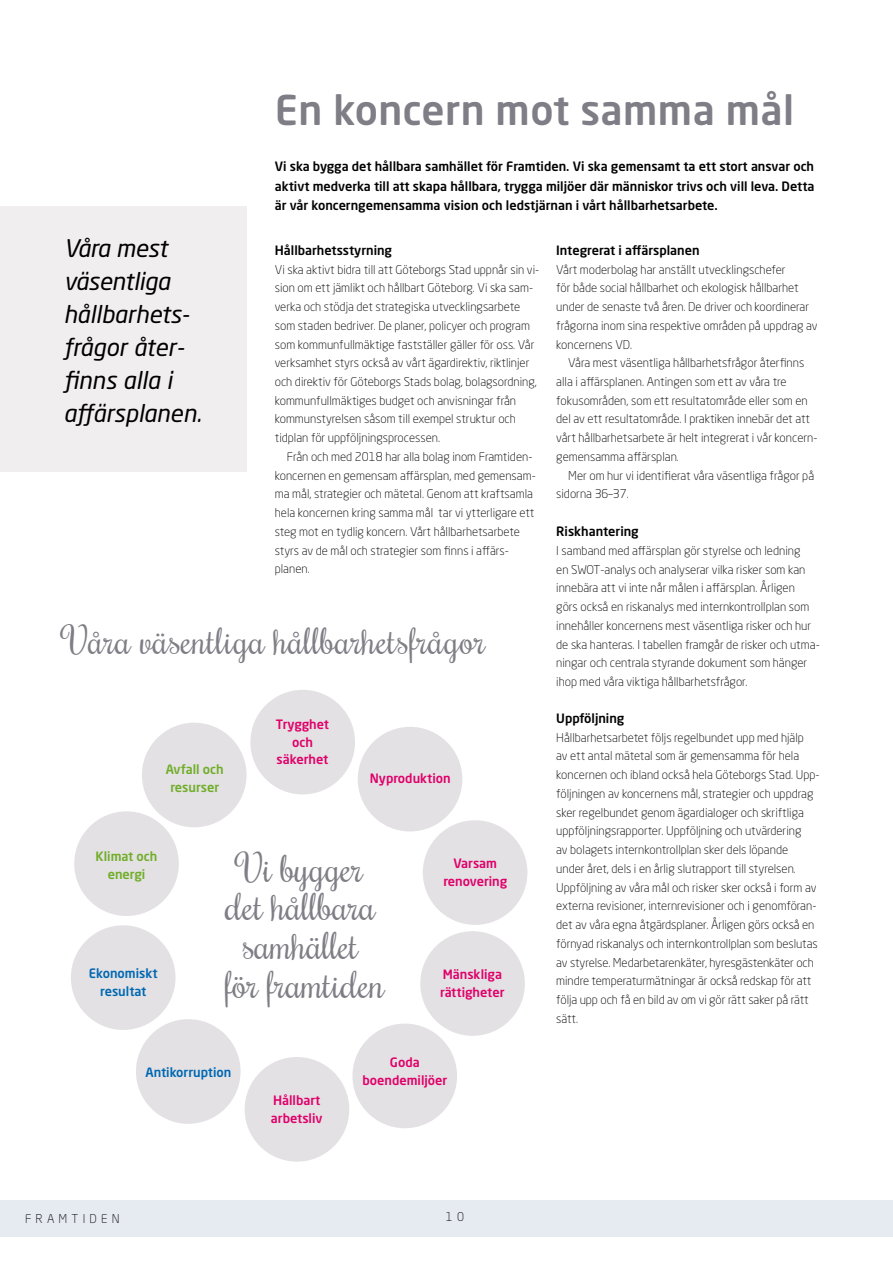
<style>
.page{position:relative;width:893px;height:1263px;background:#fff}
.page>*{position:absolute;margin:0;border:0;box-sizing:border-box;transform-origin:0 0}
.t1{font:500 40.5px "Neo Sans Pro";letter-spacing:.01em;color:#7f7d85}
.t2{font:37.5px/38.7px "Rochester";color:#7f7d85;text-align:center}
.t3{font:36.6px "Rochester";letter-spacing:.01em;color:#7f7d85}
.t4{font:italic 24px/33px "Neo Sans Pro";color:#000}
.t5{font:500 12.75px/19.5px "Neo Sans Pro";color:#020203;text-align:justify}
.t6{font:500 12.75px/17.9px "Neo Sans Pro";color:#e00069;text-align:center}
.t7{font:500 12.75px/17.9px "Neo Sans Pro";color:#0068b2;text-align:center}
.t8{font:500 12.75px/17.9px "Neo Sans Pro";color:#70ad28;text-align:center}
.t9{font:300 12px/18.8px "Neo Sans Pro";color:#020203}
.t10{font:300 12px "Neo Sans Pro";letter-spacing:.35em;color:#020203}
</style>
<div class="page">
<div style="left:0;top:206px;width:247px;height:266px;background:#f0eeee"></div>
<div style="left:250px;top:690px;width:105px;height:104px;background:#e3e1e4;border-radius:50%"></div>
<div style="left:358px;top:727px;width:104px;height:104px;background:#e3e1e4;border-radius:50%"></div>
<div style="left:423px;top:820px;width:104px;height:105px;background:#e3e1e4;border-radius:50%"></div>
<div style="left:420px;top:931px;width:105px;height:105px;background:#e3e1e4;border-radius:50%"></div>
<div style="left:352px;top:1023px;width:105px;height:105px;background:#e3e1e4;border-radius:50%"></div>
<div style="left:245px;top:1057px;width:104px;height:104px;background:#e3e1e4;border-radius:50%"></div>
<div style="left:136px;top:1019px;width:105px;height:105px;background:#e3e1e4;border-radius:50%"></div>
<div style="left:71px;top:925px;width:104px;height:105px;background:#e3e1e4;border-radius:50%"></div>
<svg style="left:74px;top:811px;width:105px;height:105px"></svg>
<div style="left:142px;top:723px;width:105px;height:104px;background:#e3e1e4;border-radius:50%"></div>
<div style="left:0;top:1200px;width:893px;height:37px;background:#e0e7ef"></div>
<h1 class="t1" style="left:275px;top:84px;width:521px">En koncern mot samma mål</h1>
<p class="t5" style="left:275px;top:157px;width:541px">Vi ska bygga det hållbara samhället för Framtiden. Vi ska gemensamt ta ett stort ansvar och aktivt medverka till att skapa hållbara, trygga miljöer där människor trivs och vill leva. Detta är vår koncerngemensamma vision och ledstjärnan i vårt hållbarhetsarbete.</p>
<h3 class="t4" style="left:64px;top:231px;width:139px">Våra mest väsentliga hållbarhets&shy;frågor åter&shy;finns alla i affärsplanen.</h3>
<p class="t5" style="left:275px;top:240px;width:119px">Hållbarhetsstyrning</p>
<p class="t9" style="left:275px;top:260px;width:266px">Vi ska aktivt bidra till att Göteborgs Stad uppnår sin vi&shy;sion om ett jämlikt och hållbart Göteborg. Vi ska sam&shy;verka och stödja det strategiska utvecklingsarbete som staden bedriver. De planer, policyer och program som kommunfullmäktige fastställer gäller för oss. Vår verksamhet styrs också av vårt ägardirektiv, riktlinjer och direktiv för Göteborgs Stads bolag, bolagsordning, kommunfullmäktiges budget och anvisningar från kommunstyrelsen såsom till exempel struktur och tidplan för uppföljningsprocessen.</p>
<p class="t9" style="left:275px;top:447px;width:262px;text-indent:12px">Från och med 2018 har alla bolag inom Framtiden&shy;koncernen en gemensam affärsplan, med gemensam&shy;ma mål, strategier och mätetal. Genom att kraftsamla hela koncernen kring samma mål tar vi ytterligare ett steg mot en tydlig koncern. Vårt hållbarhetsarbete styrs av de mål och strategier som finns i affärs&shy;planen.</p>
<h3 class="t3" style="left:64px;top:617px;width:423px">Våra väsentliga hållbarhetsfrågor</h3>
<p class="t8" style="left:166px;top:760px;width:59px">Avfall och resurser</p>
<p class="t6" style="left:276px;top:715px;width:55px">Trygghet och säkerhet</p>
<p class="t6" style="left:370px;top:769px;width:82px">Nyproduktion</p>
<p class="t8" style="left:96px;top:847px;width:63px">Klimat och energi</p>
<p class="t7" style="left:89px;top:964px;width:70px">Ekonomiskt resultat</p>
<h2 class="t2" style="left:225px;top:848px;width:161px">Vi bygger det hållbara samhället<br>för framtiden</h2>
<p class="t6" style="left:443px;top:854px;width:65px">Varsam renovering</p>
<p class="t6" style="left:440px;top:965px;width:66px;text-align:left">Mänskliga rättigheter</p>
<p class="t7" style="left:146px;top:1063px;width:87px">Antikorruption</p>
<p class="t6" style="left:271px;top:1091px;width:53px;text-align:left">Hållbart arbetsliv</p>
<p class="t6" style="left:362px;top:1053px;width:87px">Goda boendemiljöer</p>
<p class="t5" style="left:556px;top:240px;width:145px">Integrerat i affärsplanen</p>
<p class="t9" style="left:556px;top:260px;width:263px">Vårt moderbolag har anställt utvecklingschefer<br>för både social hållbarhet och ekologisk hållbarhet under de senaste två åren. De driver och koordinerar frågorna inom sina respektive områden på uppdrag av koncernens VD.</p>
<p class="t9" style="left:556px;top:353px;width:262px;text-indent:12px">Våra mest väsentliga hållbarhetsfrågor återfinns alla i affärsplanen. Antingen som ett av våra tre fokusområden, som ett resultatområde eller som en del av ett resultatområde. I praktiken innebär det att vårt hållbarhetsarbete är helt integrerat i vår koncern&shy;gemensamma affärsplan.</p>
<p class="t9" style="left:556px;top:466px;width:259px;text-indent:12px">Mer om hur vi identifierat våra väsentliga frågor på sidorna 36–37.</p>
<p class="t5" style="left:556px;top:521px;width:84px">Riskhantering</p>
<p class="t9" style="left:556px;top:541px;width:265px">I samband med affärsplan gör styrelse och ledning<br>en SWOT-analys och analyserar vilka risker som kan innebära att vi inte når målen i affärsplan. Årligen<br>görs också en riskanalys med internkontrollplan som innehåller koncernens mest väsentliga risker och hur de ska hanteras. I tabellen framgår de risker och utma&shy;ningar och centrala styrande dokument som hänger ihop med våra viktiga hållbarhetsfrågor.</p>
<p class="t5" style="left:556px;top:708px;width:70px">Uppföljning</p>
<p class="t9" style="left:556px;top:728px;width:265px">Hållbarhetsarbetet följs regelbundet upp med hjälp<br>av ett antal mätetal som är gemensamma för hela koncernen och ibland också hela Göteborgs Stad. Upp&shy;följningen av koncernens mål, strategier och uppdrag sker regelbundet genom ägardialoger och skriftliga uppföljningsrapporter. Uppföljning och utvärdering<br>av bolagets internkontrollplan sker dels löpande under året, dels i en årlig slutrapport till styrelsen.<br>Uppföljning av våra mål och risker sker också i form av externa revisioner, internrevisioner och i genomföran&shy;det av våra egna åtgärdsplaner. Årligen görs också en förnyad riskanalys och internkontrollplan som beslutas av styrelse. Medarbetarenkäter, hyresgästenkäter och mindre temperaturmätningar är också redskap för att följa upp och få en bild av om vi gör rätt saker på rätt sätt.</p>
<p class="t10" style="left:25px;top:1212px;width:96px">FRAMTIDEN</p>
<p class="t9" style="left:446px;top:1207px;width:20px">1 0</p>
</div>
